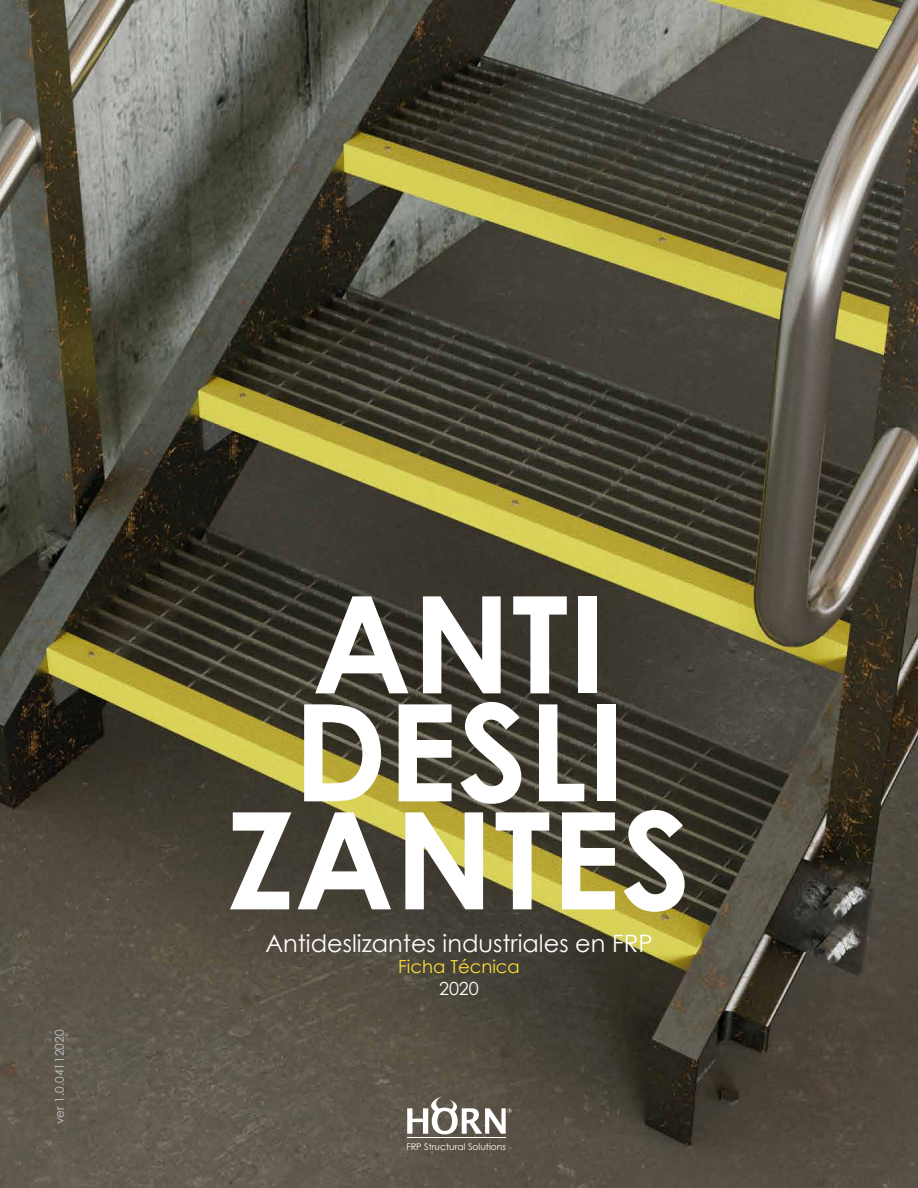
<style>
.page{position:relative;width:918px;height:1188px;background:#fff}
.page>*{position:absolute;margin:0;border:0;box-sizing:border-box;transform-origin:0 0}
.t1{font:700 135px/108px "Century Gothic";color:#fff;text-align:center}
.t2{font:24px "Century Gothic";color:#fff}
.t3{font:18px "Century Gothic";color:#fbdc38}
.t4{font:18px "Century Gothic";color:#fff}
.t5{font:12px "Century Gothic";color:#c3c5ca}
.t6{font:9.15px "Century Gothic";color:#fff}
</style>
<div class="page">
<img style="left:0;top:0;width:918px;height:1188px">
<svg style="left:407px;top:1096px;width:105px;height:38px"></svg>
<hr style="left:407px;top:1137px;width:99px;height:1px;background:#fff">
<p class="t5" style="left:51px;top:1124px;width:96px;rotate:-90deg">ver 1.0.04112020</p>
<h1 class="t1" style="left:227px;top:584px;width:466px">ANTI<br>DESLI<br>ZANTES</h1>
<p class="t2" style="left:265px;top:926px;width:389px">Antideslizantes industriales en FRP</p>
<p class="t3" style="left:398px;top:954px;width:123px">Ficha Técnica</p>
<p class="t4" style="left:439px;top:976px;width:41px">2020</p>
<p class="t6" style="left:406px;top:1140px;width:101px">FRP Structural Solutions</p>
</div>
